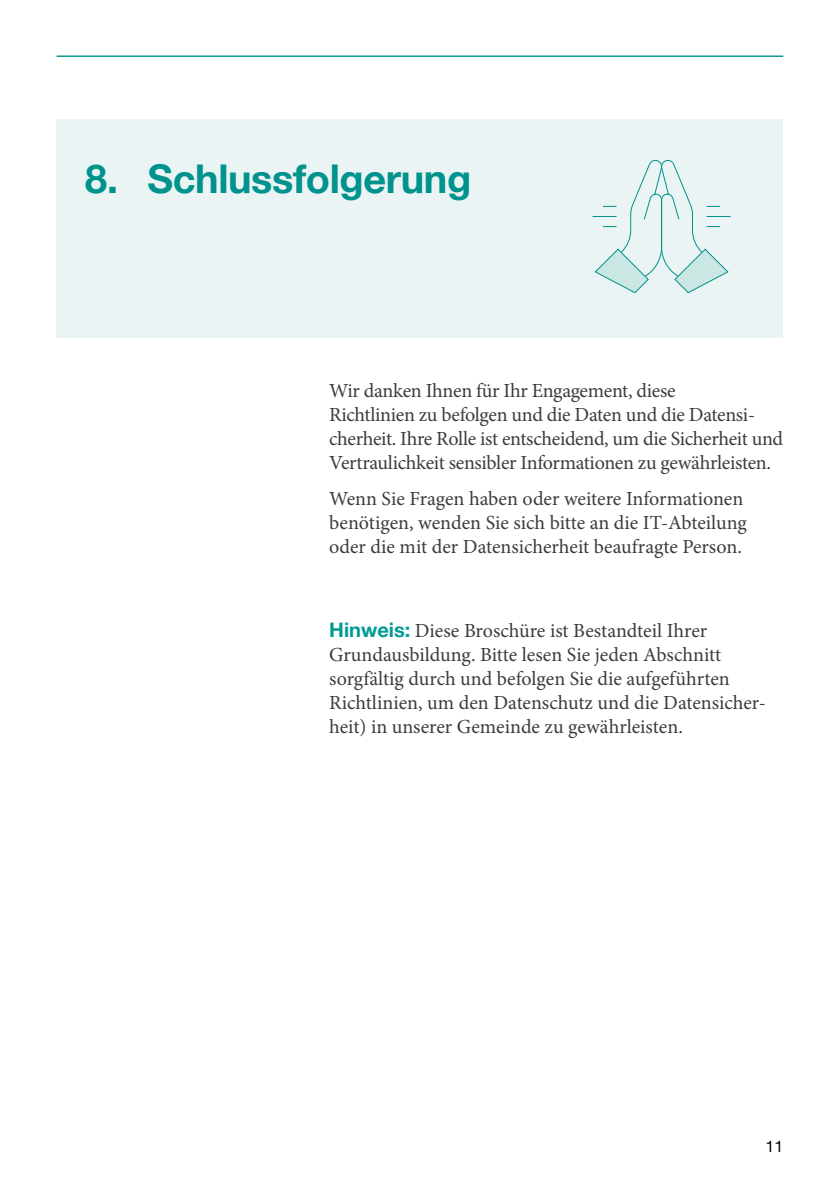
<style>
.page{position:relative;width:840px;height:1191px;background:#fff}
.page>*{position:absolute;margin:0;border:0;box-sizing:border-box;transform-origin:0 0}
.t1{font:700 39.6px "Helvetica Neue";letter-spacing:-.01em;color:#00928c}
.t2{font:20px/24px "Minion Pro";letter-spacing:-.01em;color:#3c3c3b}
.t3{font:16px "Helvetica Neue";color:#000}
.s1{font-family:"Helvetica Neue";font-weight:700;color:#009b96}
</style>
<div class="page">
<div style="left:57px;top:119px;width:725px;height:218px;background:#eaf4f4"></div>
<hr style="left:57px;top:56px;width:725px;height:1px;background:#00928c">
<svg style="left:592px;top:159px;width:138px;height:135px"></svg>
<h1 class="t1" style="left:85px;top:148px;width:35px">8.</h1>
<h1 class="t1" style="left:147px;top:148px;width:325px">Schlussfolgerung</h1>
<p class="t2" style="left:329px;top:379px;width:455px">Wir danken Ihnen für Ihr Engagement, diese<br>Richtlinien zu befolgen und die Daten und die Datensi&shy;cherheit. Ihre Rolle ist entscheidend, um die Sicherheit und Vertraulichkeit sensibler Informationen zu gewährleisten.</p>
<p class="t2" style="left:329px;top:487px;width:419px">Wenn Sie Fragen haben oder weitere Informationen benötigen, wenden Sie sich bitte an die IT-Abteilung oder die mit der Datensicherheit beaufragte Person.</p>
<p class="t2" style="left:329px;top:619px;width:438px"><span class="s1">Hinweis:</span> Diese Broschüre ist Bestandteil Ihrer Grundausbildung. Bitte lesen Sie jeden Abschnitt sorgfältig durch und befolgen Sie die aufgeführten Richtlinien, um den Datenschutz und die Datensicher&shy;heit) in unserer Gemeinde zu gewährleisten.</p>
<p class="t3" style="left:765px;top:1134px;width:19px">11</p>
</div>
